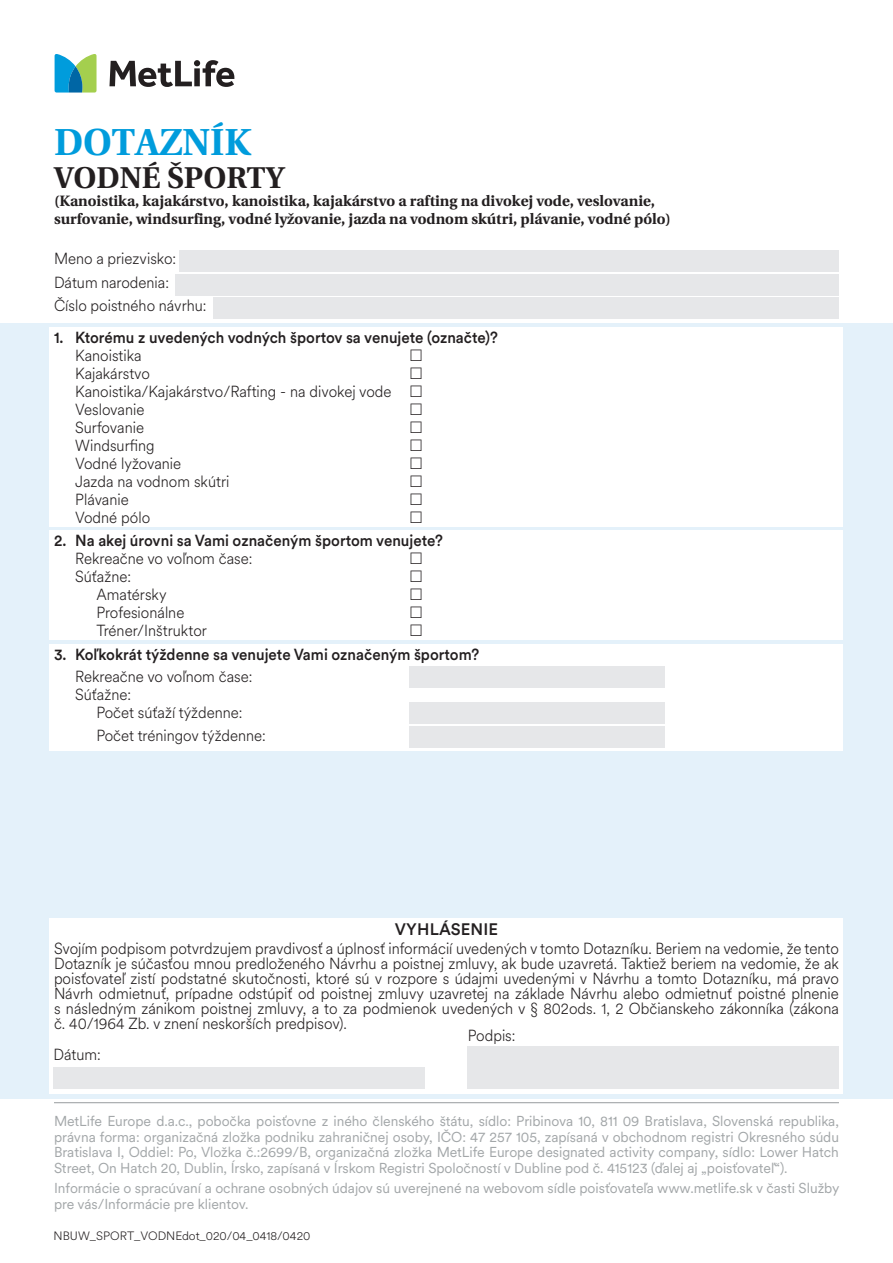
<style>
.page{position:relative;width:893px;height:1263px;background:#fff}
.page>*{position:absolute;margin:0;border:0;box-sizing:border-box;transform-origin:0 0}
.t1{font:700 37.5px "Utopia C Ex";color:#009cdc}
.t2{font:700 30px "Utopia C Ex";color:#231f20}
.t3{font:500 16.5px "Met Life Circular";letter-spacing:.01em;color:#231f20}
.t4{font:300 15.9px/18px "Met Life Circular";color:#231f20;scale:.94 1}
.t5{font:500 15.9px "Met Life Circular";color:#231f20;scale:.94 1}
.t6{font:700 15px/18px "Utopia C Ex";color:#231f20}
.t7{font:14.25px/15.8px "Met Life Circular";letter-spacing:-.005em;color:#a3a7a9;text-align:justify}
.t8{font:300 12px "Met Life Circular";color:#231f20}
</style>
<div class="page">
<div style="left:0;top:323px;width:893px;height:775px;background:#e4f1fa"></div>
<svg style="left:109px;top:60px;width:125px;height:27px"></svg>
<svg style="left:55px;top:54px;width:42px;height:39px;background:#5cb2a5"></svg>
<hr style="left:54px;top:1102px;width:785px;height:1px;background:#a3a7a9">
<div style="left:180px;top:251px;width:659px;height:21px;background:#e6e7e9"></div>
<div style="left:176px;top:274px;width:663px;height:21px;background:#e6e7e9"></div>
<div style="left:214px;top:297px;width:625px;height:22px;background:#e6e7e9"></div>
<div style="left:50px;top:327px;width:793px;height:199px;background:#fff"></div>
<div style="left:50px;top:531px;width:793px;height:109px;background:#fff"></div>
<div style="left:50px;top:644px;width:793px;height:107px;background:#fff"></div>
<div style="left:410px;top:667px;width:255px;height:21px;background:#e6e7e9"></div>
<div style="left:410px;top:703px;width:255px;height:21px;background:#e6e7e9"></div>
<div style="left:410px;top:726px;width:255px;height:21px;background:#e6e7e9"></div>
<div style="left:50px;top:918px;width:793px;height:176px;background:#fff"></div>
<div style="left:54px;top:1068px;width:371px;height:21px;background:#e6e7e9"></div>
<div style="left:468px;top:1046px;width:371px;height:43px;background:#e6e7e9"></div>
<h1 class="t1" style="left:54px;top:121px;width:199px">DOTAZNÍK</h1>
<h2 class="t2" style="left:54px;top:161px;width:232px">VODNÉ ŠPORTY</h2>
<p class="t6" style="left:54px;top:192px;width:618px">(Kanoistika, kajakárstvo, kanoistika, kajakárstvo a rafting na divokej vode, veslovanie, surfovanie, windsurfing, vodné lyžovanie, jazda na vodnom skútri, plávanie, vodné pólo)</p>
<p class="t4" style="left:54px;top:246px;width:164px;line-height:23.4px">Meno a priezvisko:<br>Dátum narodenia:<br>Číslo poistného návrhu:</p>
<p class="t5" style="left:54px;top:326px;width:474px">1. Ktorému z uvedených vodných športov sa venujete (označte)?</p>
<p class="t4" style="left:75px;top:345px;width:338px">Kanoistika<br>Kajakárstvo<br>Kanoistika/Kajakárstvo/Rafting - na divokej vode<br>Veslovanie<br>Surfovanie<br>Windsurfing<br>Vodné lyžovanie<br>Jazda na vodnom skútri<br>Plávanie<br>Vodné pólo</p>
<p class="t5" style="left:54px;top:530px;width:415px">2. Na akej úrovni sa Vami označeným športom venujete?</p>
<p class="t4" style="left:75px;top:549px;width:190px">Rekreačne vo voľnom čase:</p>
<p class="t4" style="left:75px;top:567px;width:61px">Súťažne:</p>
<p class="t4" style="left:97px;top:585px;width:76px">Amatérsky</p>
<p class="t4" style="left:97px;top:603px;width:95px">Profesionálne</p>
<p class="t4" style="left:97px;top:621px;width:119px">Tréner/Inštruktor</p>
<p class="t5" style="left:54px;top:643px;width:454px">3. Koľkokrát týždenne sa venujete Vami označeným športom?</p>
<p class="t4" style="left:75px;top:667px;width:190px">Rekreačne vo voľnom čase:<br>Súťažne:</p>
<p class="t4" style="left:97px;top:700px;width:182px;line-height:23.4px">Počet súťaží týždenne:<br>Počet tréningov týždenne:</p>
<p class="t3" style="left:395px;top:918px;width:105px">VYHLÁSENIE</p>
<p class="t4" style="left:54px;top:941px;width:837px;line-height:15px;text-align:justify">Svojím podpisom potvrdzujem pravdivosť a úplnosť informácií uvedených v tomto Dotazníku. Beriem na vedomie, že tento Dotazník je súčasťou mnou predloženého Návrhu a poistnej zmluvy, ak bude uzavretá. Taktiež beriem na vedomie, že ak poisťovateľ zistí podstatné skutočnosti, ktoré sú v rozpore s údajmi uvedenými v Návrhu a tomto Dotazníku, má pravo Návrh odmietnuť, prípadne odstúpiť od poistnej zmluvy uzavretej na základe Návrhu alebo odmietnuť poistné plnenie s následným zánikom poistnej zmluvy, a to za podmienok uvedených v § 802ods. 1, 2 Občianskeho zákonníka (zákona č. 40/1964 Zb. v znení neskorších predpisov).</p>
<p class="t4" style="left:54px;top:1045px;width:52px">Dátum:</p>
<p class="t4" style="left:468px;top:1025px;width:52px">Podpis:</p>
<p class="t7" style="left:54px;top:1112px;width:786px">MetLife Europe d.a.c., pobočka poisťovne z iného členského štátu, sídlo: Pribinova 10, 811 09 Bratislava, Slovenská republika, právna forma: organizačná zložka podniku zahraničnej osoby, IČO: 47 257 105, zapísaná v obchodnom registri Okresného súdu Bratislava I, Oddiel: Po, Vložka č.:2699/B, organizačná zložka MetLife Europe designated activity company, sídlo: Lower Hatch Street, On Hatch 20, Dublin, Írsko, zapísaná v Írskom Registri Spoločností v Dubline pod č. 415123 (ďalej aj „poisťovateľ“).</p>
<p class="t7" style="left:54px;top:1180px;width:787px">Informácie o spracúvaní a ochrane osobných údajov sú uverejnené na webovom sídle poisťovateľa www.metlife.sk v časti Služby pre vás/Informácie pre klientov.</p>
<p class="t8" style="left:54px;top:1228px;width:258px">NBUW_SPORT_VODNEdot_020/04_0418/0420</p>
</div>
